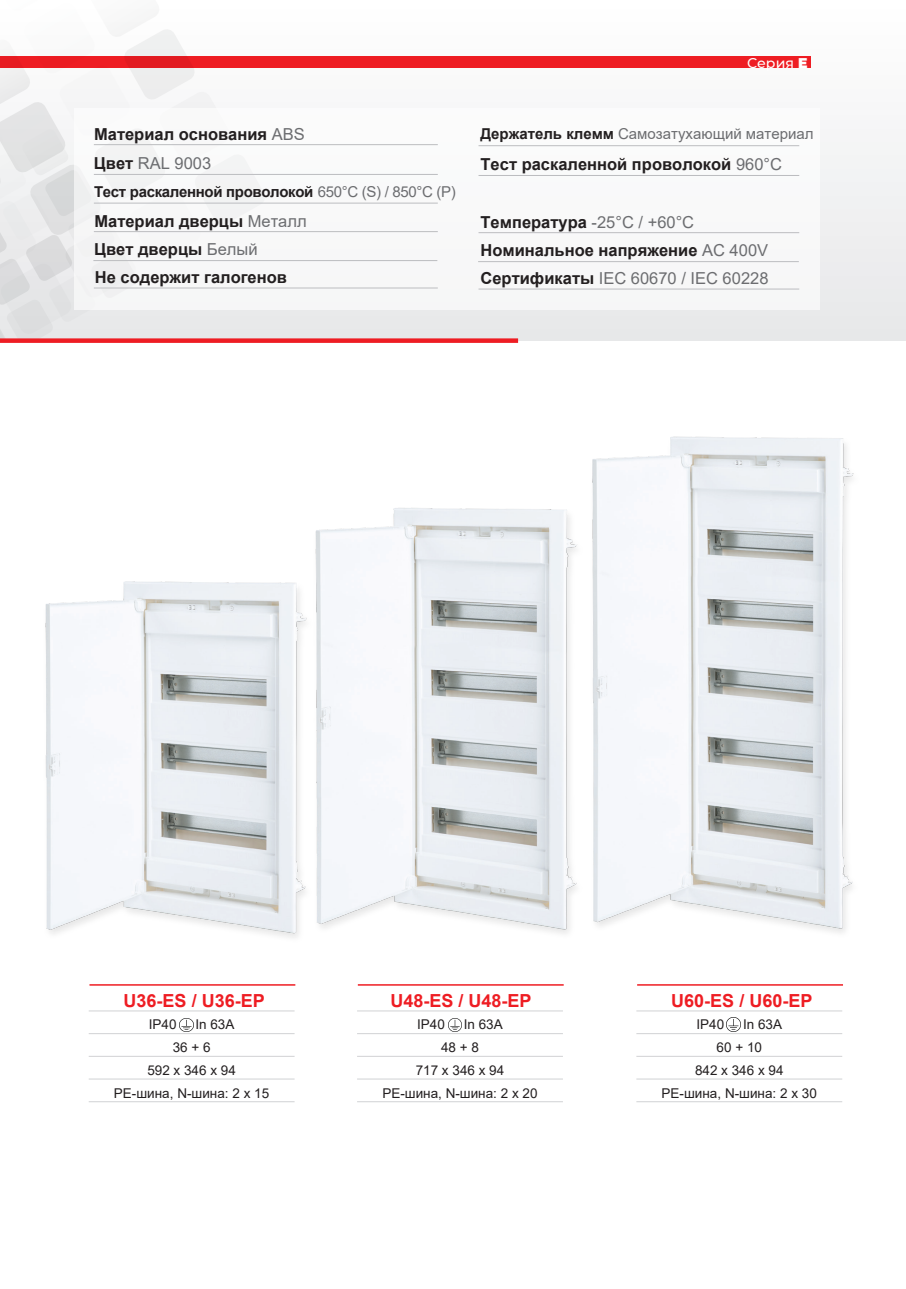
<style>
.page{position:relative;width:906px;height:1289px;background:#fff}
.page>*{position:absolute;margin:0;border:0;box-sizing:border-box;transform-origin:0 0}
.t1{font:700 18px "Arial";color:#ee1d23}
.t2{font:700 16.5px/28px "Arial";color:#231f20}
.t3{font:700 15px "Arial";letter-spacing:-.02em;color:#231f20}
.t4{font:15px "Arial";color:#6c6d70}
.t5{font:500 14.1px "Montserrat";color:#fff}
.t6{font:13.5px/22.6px "Arial";color:#231f20;text-align:center}
.s1{font-weight:400;color:#6c6d70}
.s2{font-weight:900}
.s3{font-weight:700;color:#231f20}
</style>
<div class="page">
<hr style="left:637px;top:984px;width:206px;height:1px;background:#ee1d23">
<hr style="left:636px;top:1010px;width:206px;height:1px;background:#d1d2d4">
<hr style="left:636px;top:1033px;width:206px;height:1px;background:#d1d2d4">
<hr style="left:636px;top:1055px;width:206px;height:1px;background:#d1d2d4">
<hr style="left:636px;top:1078px;width:206px;height:1px;background:#d1d2d4">
<hr style="left:636px;top:1101px;width:206px;height:1px;background:#d1d2d4">
<hr style="left:358px;top:984px;width:206px;height:1px;background:#ee1d23">
<hr style="left:357px;top:1010px;width:206px;height:1px;background:#d1d2d4">
<hr style="left:357px;top:1033px;width:206px;height:1px;background:#d1d2d4">
<hr style="left:357px;top:1055px;width:206px;height:1px;background:#d1d2d4">
<hr style="left:357px;top:1078px;width:206px;height:1px;background:#d1d2d4">
<hr style="left:357px;top:1101px;width:206px;height:1px;background:#d1d2d4">
<hr style="left:89px;top:984px;width:206px;height:1px;background:#ee1d23">
<hr style="left:89px;top:1010px;width:205px;height:1px;background:#d1d2d4">
<hr style="left:89px;top:1033px;width:205px;height:1px;background:#d1d2d4">
<hr style="left:89px;top:1055px;width:205px;height:1px;background:#d1d2d4">
<hr style="left:89px;top:1078px;width:205px;height:1px;background:#d1d2d4">
<hr style="left:89px;top:1101px;width:205px;height:1px;background:#d1d2d4">
<div style="left:0;top:0;width:906px;height:340px;background:linear-gradient(to bottom,#fffbfb,#e7e9ea)"></div>
<div style="left:0;top:57px;width:811px;height:11px;background:#ee1d23"></div>
<img style="left:327px;top:508px;width:250px;height:426px">
<img style="left:592px;top:436px;width:262px;height:497px">
<img style="left:45px;top:529px;width:282px;height:409px">
<svg style="left:0;top:0;width:265px;height:338px"></svg>
<div style="left:0;top:338px;width:518px;height:5px;background:#ee1d23"></div>
<img style="left:0;top:9px;width:26px;height:334px">
<div style="left:74px;top:108px;width:745px;height:202px;background:#f8f8f9"></div>
<hr style="left:94px;top:144px;width:344px;height:1px;background:#bcbdc0">
<hr style="left:94px;top:174px;width:344px;height:1px;background:#bcbdc0">
<hr style="left:94px;top:231px;width:344px;height:1px;background:#bcbdc0">
<hr style="left:93px;top:260px;width:344px;height:1px;background:#bcbdc0">
<hr style="left:94px;top:287px;width:344px;height:1px;background:#bcbdc0">
<hr style="left:478px;top:145px;width:321px;height:1px;background:#bcbdc0">
<hr style="left:478px;top:175px;width:321px;height:1px;background:#bcbdc0">
<hr style="left:478px;top:232px;width:321px;height:1px;background:#bcbdc0">
<hr style="left:478px;top:261px;width:321px;height:1px;background:#bcbdc0">
<hr style="left:478px;top:288px;width:321px;height:1px;background:#bcbdc0">
<hr style="left:94px;top:203px;width:344px;height:1px;background:#bcbdc0">
<img style="left:448px;top:1018px;width:14px;height:13px">
<img style="left:727px;top:1017px;width:13px;height:14px">
<svg style="left:180px;top:1018px;width:13px;height:13px"></svg>
<p class="t2" style="left:94px;top:119px;width:212px;line-height:29.5px">Материал основания <span class="s1">ABS<br></span>Цвет <span class="s1">RAL 9003</span></p>
<p class="t3" style="left:94px;top:181px;width:363px">Тест раскаленной проволокой <span class="s1">650°C (S) / 850°C (P)</span></p>
<p class="t2" style="left:94px;top:207px;width:214px">Материал дверцы <span class="s1">Металл</span></p>
<p class="t2" style="left:94px;top:235px;width:194px">Цвет дверцы <span class="s1">Белый<br></span>Не содержит галогенов</p>
<p class="t5" style="left:747px;top:53px;width:62px">Серия <span class="s2">E</span></p>
<p class="t4" style="left:480px;top:124px;width:334px"><span class="s3">Держатель клемм</span> Самозатухающий материал</p>
<p class="t2" style="left:480px;top:151px;width:303px">Тест раскаленной проволокой <span class="s1">960°C</span></p>
<p class="t2" style="left:480px;top:208px;width:289px">Температура <span class="s1">-25°C / +60°C<br></span>Номинальное напряжение <span class="s1">AC 400V<br></span>Сертификаты <span class="s1">IEC 60670 / IEC 60228</span></p>
<p class="t1" style="left:124px;top:987px;width:143px">U36-ES / U36-EP</p>
<p class="t6" style="left:114px;top:1036px;width:157px">36 + 6<br>592 x 346 x 94<br>PE-шина, N-шина: 2 x 15</p>
<p class="t6" style="left:149px;top:1012px;width:29px">IP40</p>
<p class="t6" style="left:195px;top:1012px;width:41px">In 63A</p>
<p class="t1" style="left:390px;top:987px;width:143px">U48-ES / U48-EP</p>
<p class="t6" style="left:382px;top:1036px;width:157px">48 + 8<br>717 x 346 x 94<br>PE-шина, N-шина: 2 x 20</p>
<p class="t6" style="left:417px;top:1012px;width:29px">IP40</p>
<p class="t6" style="left:464px;top:1012px;width:41px">In 63A</p>
<p class="t1" style="left:671px;top:987px;width:143px">U60-ES / U60-EP</p>
<p class="t6" style="left:661px;top:1036px;width:157px">60 + 10<br>842 x 346 x 94<br>PE-шина, N-шина: 2 x 30</p>
<p class="t6" style="left:696px;top:1012px;width:29px">IP40</p>
<p class="t6" style="left:743px;top:1012px;width:41px">In 63A</p>
</div>
